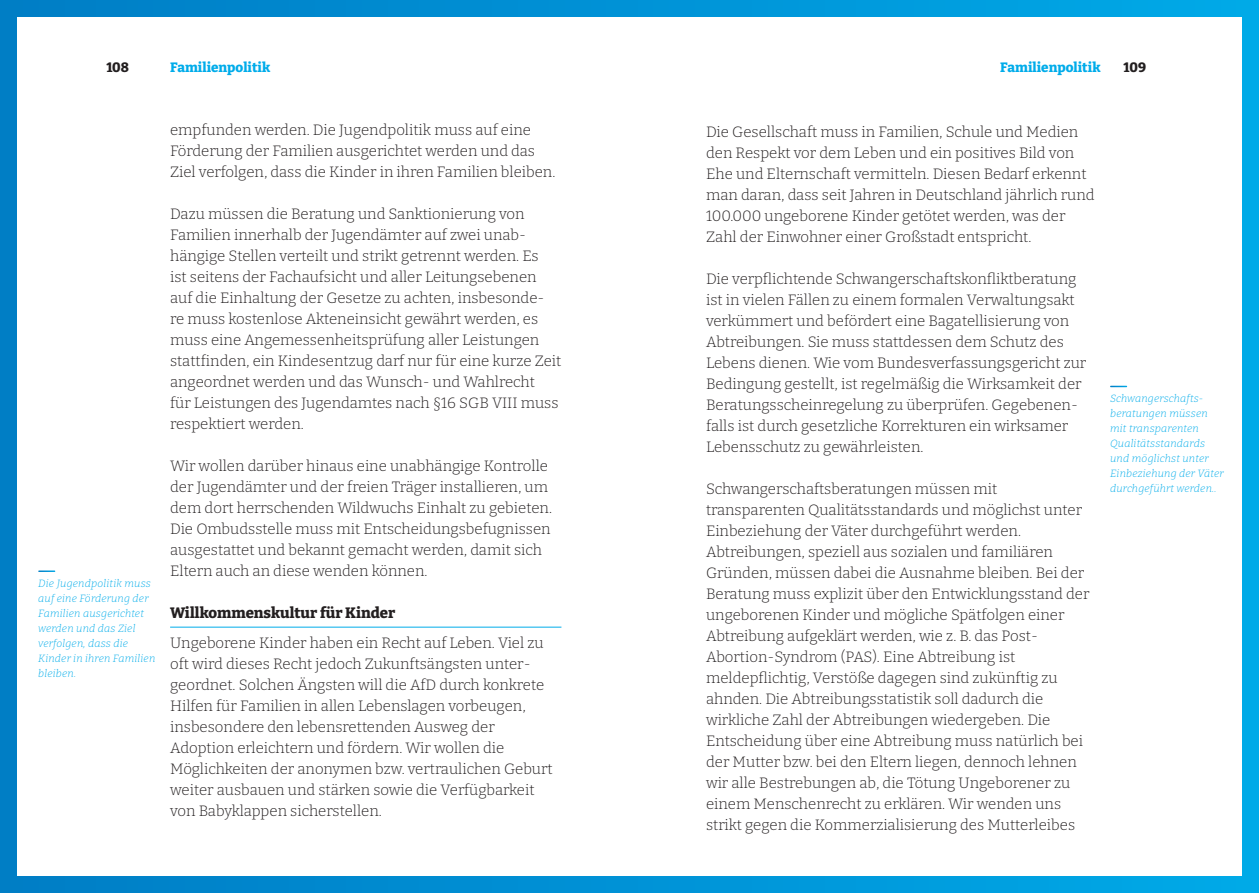
<style>
.page{position:relative;width:1259px;height:893px;background:#fff}
.page>*{position:absolute;margin:0;border:0;box-sizing:border-box;transform-origin:0 0}
.t1{font:300 15px/21px "Bitter";color:#231f20}
.t2{font:800 15px "Bitter";color:#231f20}
.t3{font:800 13.5px "Bitter";color:#00acea}
.t4{font:800 13.5px "Bitter";color:#231f20}
.t5{font:italic 300 10.5px/15px "Bitter";letter-spacing:.02em;color:#00acea}
</style>
<div class="page">
<div style="left:0;top:0;width:1259px;height:893px;background:linear-gradient(to right,#007dc5,#00a9e8)"></div>
<div style="left:17px;top:17px;width:1225px;height:859px;background:#fff"></div>
<hr style="left:170px;top:627px;width:391px;height:1px;background:#00acea">
<svg style="left:1110px;top:386px;width:17px;height:1px"></svg>
<svg style="left:38px;top:570px;width:17px;height:2px"></svg>
<p class="t4" style="left:106px;top:59px;width:24px">108</p>
<p class="t3" style="left:170px;top:59px;width:102px">Familienpolitik</p>
<p class="t5" style="left:38px;top:576px;width:118px">Die Jugendpolitik muss auf eine Förderung der<br>Familien ausgerichtet werden und das Ziel verfolgen, dass die<br>Kinder in ihren Familien bleiben.</p>
<p class="t1" style="left:170px;top:119px;width:387px">empfunden werden. Die Jugendpolitik muss auf eine<br>Förderung der Familien ausgerichtet werden und das<br>Ziel verfolgen, dass die Kinder in ihren Familien bleiben.</p>
<p class="t1" style="left:170px;top:203px;width:393px">Dazu müssen die Beratung und Sanktionierung von Familien innerhalb der Jugendämter auf zwei unab&shy;hängige Stellen verteilt und strikt getrennt werden. Es<br>ist seitens der Fachaufsicht und aller Leitungsebenen auf die Einhaltung der Gesetze zu achten, insbesonde&shy;re muss kostenlose Akteneinsicht gewährt werden, es muss eine Angemessenheitsprüfung aller Leistungen stattfinden, ein Kindesentzug darf nur für eine kurze Zeit angeordnet werden und das Wunsch- und Wahlrecht<br>für Leistungen des Jugendamtes nach §16 SGB VIII muss respektiert werden.</p>
<p class="t1" style="left:170px;top:455px;width:383px">Wir wollen darüber hinaus eine unabhängige Kontrolle der Jugendämter und der freien Träger installieren, um dem dort herrschenden Wildwuchs Einhalt zu gebieten.<br>Die Ombudsstelle muss mit Entscheidungsbefugnissen ausgestattet und bekannt gemacht werden, damit sich Eltern auch an diese wenden können.</p>
<p class="t2" style="left:170px;top:603px;width:227px">Willkommenskultur für Kinder</p>
<p class="t1" style="left:170px;top:632px;width:384px">Ungeborene Kinder haben ein Recht auf Leben. Viel zu oft wird dieses Recht jedoch Zukunftsängsten unter&shy;geordnet. Solchen Ängsten will die AfD durch konkrete Hilfen für Familien in allen Lebenslagen vorbeugen, insbesondere den lebensrettenden Ausweg der Adoption erleichtern und fördern. Wir wollen die Möglichkeiten der anonymen bzw. vertraulichen Geburt weiter ausbauen und stärken sowie die Verfügbarkeit von Babyklappen sicherstellen.</p>
<p class="t3" style="left:1000px;top:59px;width:102px">Familienpolitik</p>
<p class="t4" style="left:1123px;top:59px;width:24px">109</p>
<p class="t1" style="left:706px;top:121px;width:390px">Die Gesellschaft muss in Familien, Schule und Medien den Respekt vor dem Leben und ein positives Bild von Ehe und Elternschaft vermitteln. Diesen Bedarf erkennt man daran, dass seit Jahren in Deutschland jährlich rund 100.000 ungeborene Kinder getötet werden, was der Zahl der Einwohner einer Großstadt entspricht.</p>
<p class="t1" style="left:706px;top:268px;width:382px">Die verpflichtende Schwangerschaftskonfliktberatung ist in vielen Fällen zu einem formalen Verwaltungsakt verkümmert und befördert eine Bagatellisierung von Abtreibungen. Sie muss stattdessen dem Schutz des Lebens dienen. Wie vom Bundesverfassungsgericht zur Bedingung gestellt, ist regelmäßig die Wirksamkeit der Beratungsscheinregelung zu überprüfen. Gegebenen&shy;falls ist durch gesetzliche Korrekturen ein wirksamer Lebensschutz zu gewährleisten.</p>
<p class="t1" style="left:706px;top:478px;width:385px">Schwangerschaftsberatungen müssen mit transparenten Qualitätsstandards und möglichst unter Einbeziehung der Väter durchgeführt werden.<br>Abtreibungen, speziell aus sozialen und familiären Gründen, müssen dabei die Ausnahme bleiben. Bei der Beratung muss explizit über den Entwicklungsstand der ungeborenen Kinder und mögliche Spätfolgen einer Abtreibung aufgeklärt werden, wie z. B. das Post-Abortion-Syndrom (PAS). Eine Abtreibung ist meldepflichtig, Verstöße dagegen sind zukünftig zu ahnden. Die Abtreibungsstatistik soll dadurch die wirkliche Zahl der Abtreibungen wiedergeben. Die Entscheidung über eine Abtreibung muss natürlich bei der Mutter bzw. bei den Eltern liegen, dennoch lehnen wir alle Bestrebungen ab, die Tötung Ungeborener zu einem Menschenrecht zu erklären. Wir wenden uns strikt gegen die Kommerzialisierung des Mutterleibes</p>
<p class="t5" style="left:1110px;top:391px;width:115px">Schwangerschafts&shy;beratungen müssen mit transparenten<br>Qualitätsstandards und möglichst unter<br>Einbeziehung der Väter durchgeführt werden..</p>
</div>
